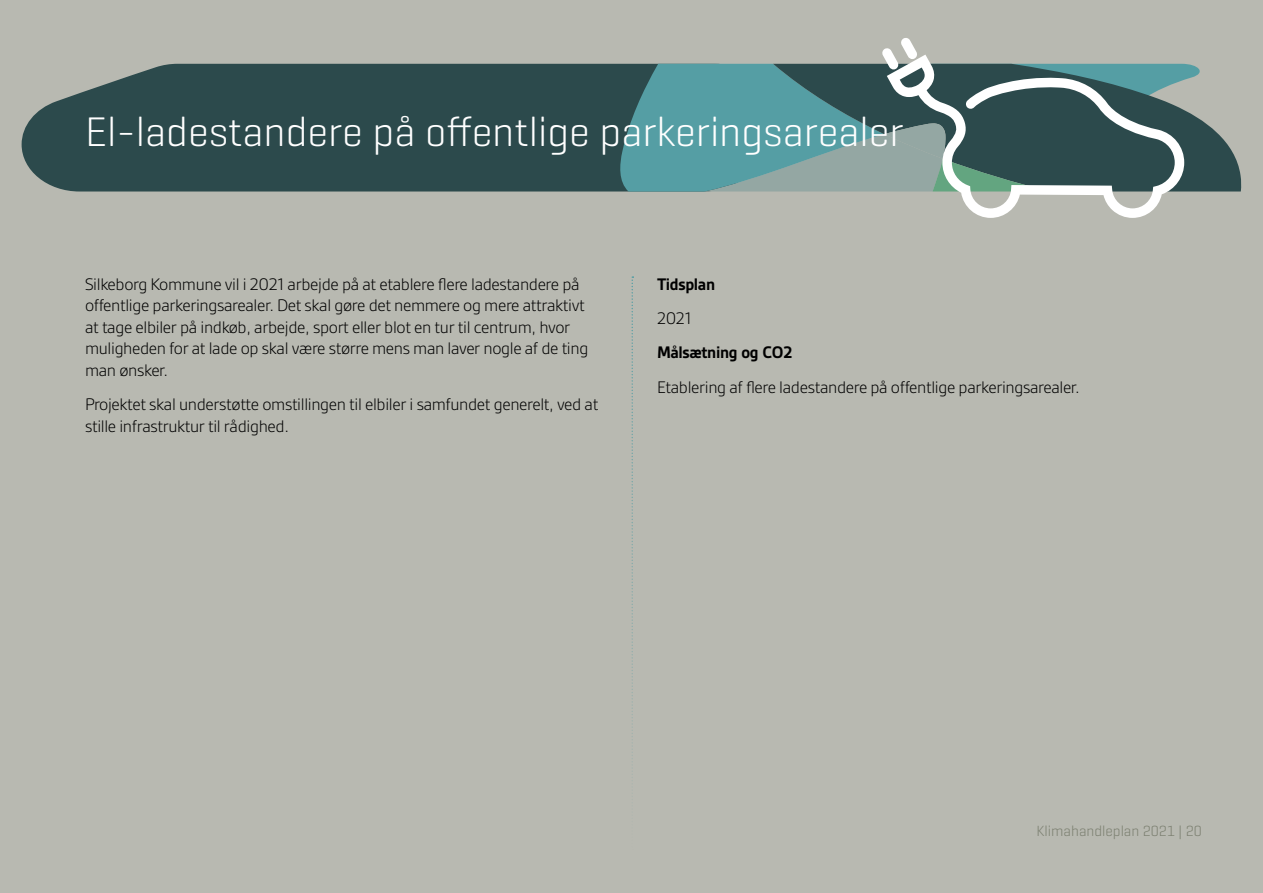
<style>
.page{position:relative;width:1263px;height:893px;background:#b8b9b1}
.page>*{position:absolute;margin:0;border:0;box-sizing:border-box;transform-origin:0 0}
.t1{font:300 42px "Geogrotesque";color:#fff}
.P__Brød{font:300 18px/21.6px "Gesta";letter-spacing:-.02em;color:#000}
.P__Brød-2{font:700 18px "Gesta";letter-spacing:-.02em;color:#000}
.t2{font:300 15px "Geogrotesque";color:#7b7f70}
</style>
<div class="page">
<div style="left:22px;top:64px;width:596px;height:127px;background:#2c4a4c"></div>
<svg style="left:1206px;top:123px;width:35px;height:68px;fill:#2c4a4c"></svg>
<svg style="left:887px;top:191px;width:297px;height:27px"></svg>
<svg style="left:618px;top:38px;width:588px;height:153px"></svg>
<svg style="left:631px;top:276px;width:2px;height:505px"></svg>
<h2 class="t1" style="left:85px;top:106px;width:820px">El-ladestandere på offentlige parkeringsarealer</h2>
<p class="P__Brød" style="left:85px;top:273px;width:505px">Silkeborg Kommune vil i 2021 arbejde på at etablere flere ladestandere på offentlige parkeringsarealer. Det skal gøre det nemmere og mere attraktivt at tage elbiler på indkøb, arbejde, sport eller blot en tur til centrum, hvor muligheden for at lade op skal være større mens man laver nogle af de ting man ønsker.</p>
<p class="P__Brød" style="left:85px;top:393px;width:515px">Projektet skal understøtte omstillingen til elbiler i samfundet generelt, ved at stille infrastruktur til rådighed.</p>
<p class="P__Brød-2" style="left:657px;top:274px;width:60px">Tidsplan</p>
<p class="P__Brød" style="left:657px;top:307px;width:36px">2021</p>
<p class="P__Brød-2" style="left:657px;top:342px;width:137px">Målsætning og CO2</p>
<p class="P__Brød" style="left:657px;top:376px;width:424px">Etablering af flere ladestandere på offentlige parkeringsarealer.</p>
<p class="t2" style="left:1036px;top:822px;width:167px">Klimahandleplan 2021 | 20</p>
</div>
